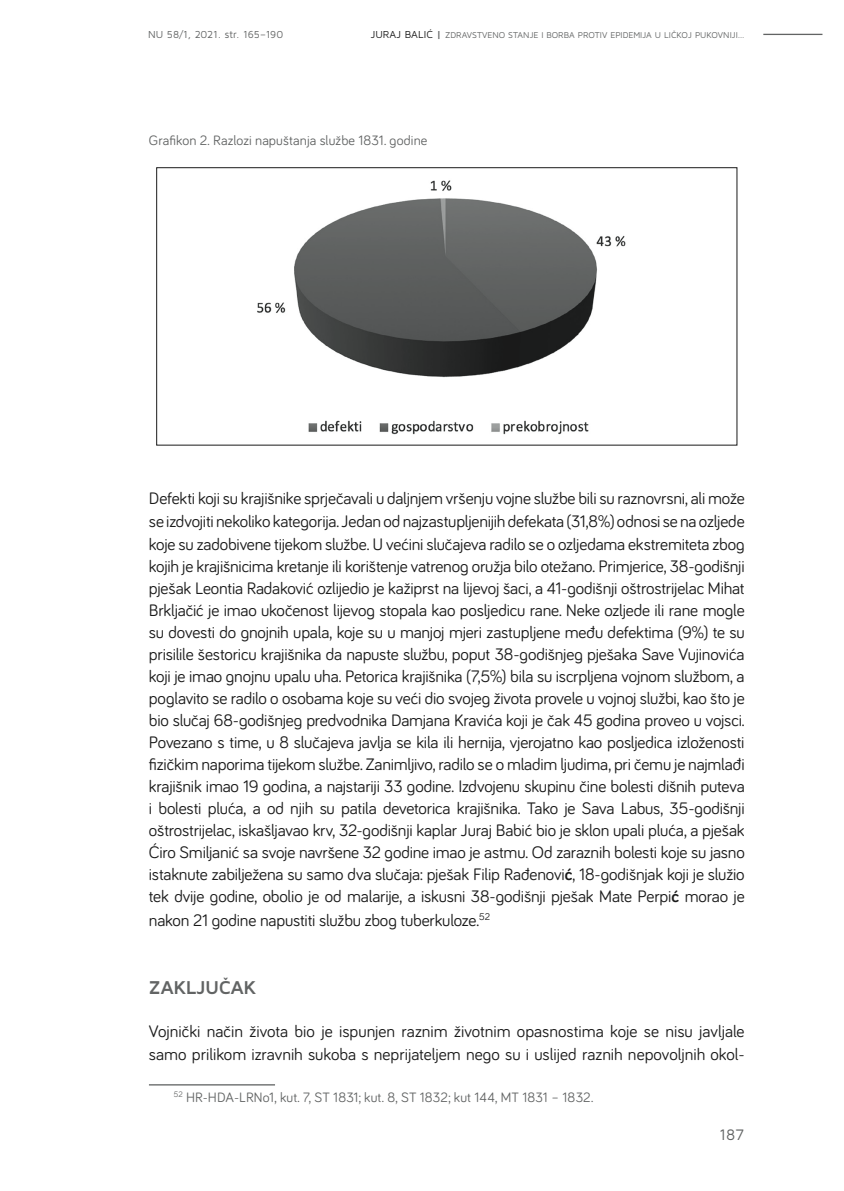
<style>
.page{position:relative;width:844px;height:1191px;background:#fff}
.page>*{position:absolute;margin:0;border:0;box-sizing:border-box;transform-origin:0 0}
.Podnaslov_L{font:700 19.25px "Maven Pro";letter-spacing:-.03em;color:#626464}
.BODY_prvi_paragraf{font:17.15px/22.2px "Bariol";letter-spacing:-.005em;color:#1a1a1a;text-align:justify}
.t1{font:15.75px "Maven Pro";color:#626464}
.FUSNNOTA{font:14px "Bariol";letter-spacing:.01em;color:#626464}
.t2{font:10.5px "Maven Pro";letter-spacing:-.005em;color:#626464}
.t3{font:8.75px "Maven Pro";letter-spacing:-.005em;color:#626464}
.s1{font-size:10.5px;color:#1a1a1a}
.s2{font-weight:700;font-size:10.5px}
.s3{font-weight:700}
</style>
<div class="page">
<hr style="left:763px;top:34px;width:59px;height:1px;background:#626464">
<hr style="left:149px;top:1084px;width:126px;height:1px;background:#626464">
<img style="left:257px;top:180px;width:369px;height:255px">
<div style="left:156px;top:167px;width:581px;height:278px;border:1px solid #1a1a1a"></div>
<p class="t2" style="left:148px;top:28px;width:137px">NU 58/1, 2021. str. 165–190</p>
<p class="t3" style="left:370px;top:30px;width:375px"><span class="s1">JURAJ BALIĆ</span> <span class="s2">|</span> ZDRAVSTVENO STANJE I BORBA PROTIV EPIDEMIJA U LIČKOJ PUKOVNIJI…</p>
<p class="FUSNNOTA" style="left:149px;top:131px;width:280px">Grafikon 2. Razlozi napuštanja službe 1831. godine</p>
<p class="BODY_prvi_paragraf" style="left:149px;top:486px;width:597px">Defekti koji su krajišnike sprječavali u daljnjem vršenju vojne službe bili su raznovrsni, ali može se izdvojiti nekoliko kategorija. Jedan od najzastupljenijih defekata (31,8%) odnosi se na ozljede koje su zadobivene tijekom službe. U većini slučajeva radilo se o ozljedama ekstremiteta zbog kojih je krajišnicima kretanje ili korištenje vatrenog oružja bilo otežano. Primjerice, 38-godišnji pješak Leontia Radaković ozlijedio je kažiprst na lijevoj šaci, a 41-godišnji oštrostrijelac Mihat Brkljačić je imao ukočenost lijevog stopala kao posljedicu rane. Neke ozljede ili rane mogle su dovesti do gnojnih upala, koje su u manjoj mjeri zastupljene među defektima (9%) te su prisilile šestoricu krajišnika da napuste službu, poput 38-godišnjeg pješaka Save Vujinovića koji je imao gnojnu upalu uha. Petorica krajišnika (7,5%) bila su iscrpljena vojnom službom, a poglavito se radilo o osobama koje su veći dio svojeg života provele u vojnoj službi, kao što je bio slučaj 68-godišnjeg predvodnika Damjana Kravića koji je čak 45 godina proveo u vojsci.<br>Povezano s time, u 8 slučajeva javlja se kila ili hernija, vjerojatno kao posljedica izloženosti fizičkim naporima tijekom službe. Zanimljivo, radilo se o mladim ljudima, pri čemu je najmlađi krajišnik imao 19 godina, a najstariji 33 godine. Izdvojenu skupinu čine bolesti dišnih puteva i bolesti pluća, a od njih su patila devetorica krajišnika. Tako je Sava Labus, 35-godišnji oštrostrijelac, iskašljavao krv, 32-godišnji kaplar Juraj Babić bio je sklon upali pluća, a pješak Ćiro Smiljanić sa svoje navršene 32 godine imao je astmu. Od zaraznih bolesti koje su jasno istaknute zabilježena su samo dva slučaja: pješak Filip Rađenovi<span class="s3">ć</span>, 18-godišnjak koji je služio tek dvije godine, obolio je od malarije, a iskusni 38-godišnji pješak Mate Perpi<span class="s3">ć</span> morao je nakon 21 godine napustiti službu zbog tuberkuloze.<sup>52</sup></p>
<p class="Podnaslov_L" style="left:149px;top:974px;width:109px">ZAKLJUČAK</p>
<p class="BODY_prvi_paragraf" style="left:149px;top:1018px;width:597px;line-height:23.3px">Vojnički način života bio je ispunjen raznim životnim opasnostima koje se nisu javljale samo prilikom izravnih sukoba s neprijateljem nego su i uslijed raznih nepovoljnih okol-</p>
<p class="FUSNNOTA" style="left:174px;top:1087px;width:421px"><sup>52</sup> HR-HDA-LRNo1, kut. 7, ST 1831; kut. 8, ST 1832; kut 144, MT 1831 – 1832.</p>
<p class="t1" style="left:718px;top:1125px;width:27px">187</p>
</div>
